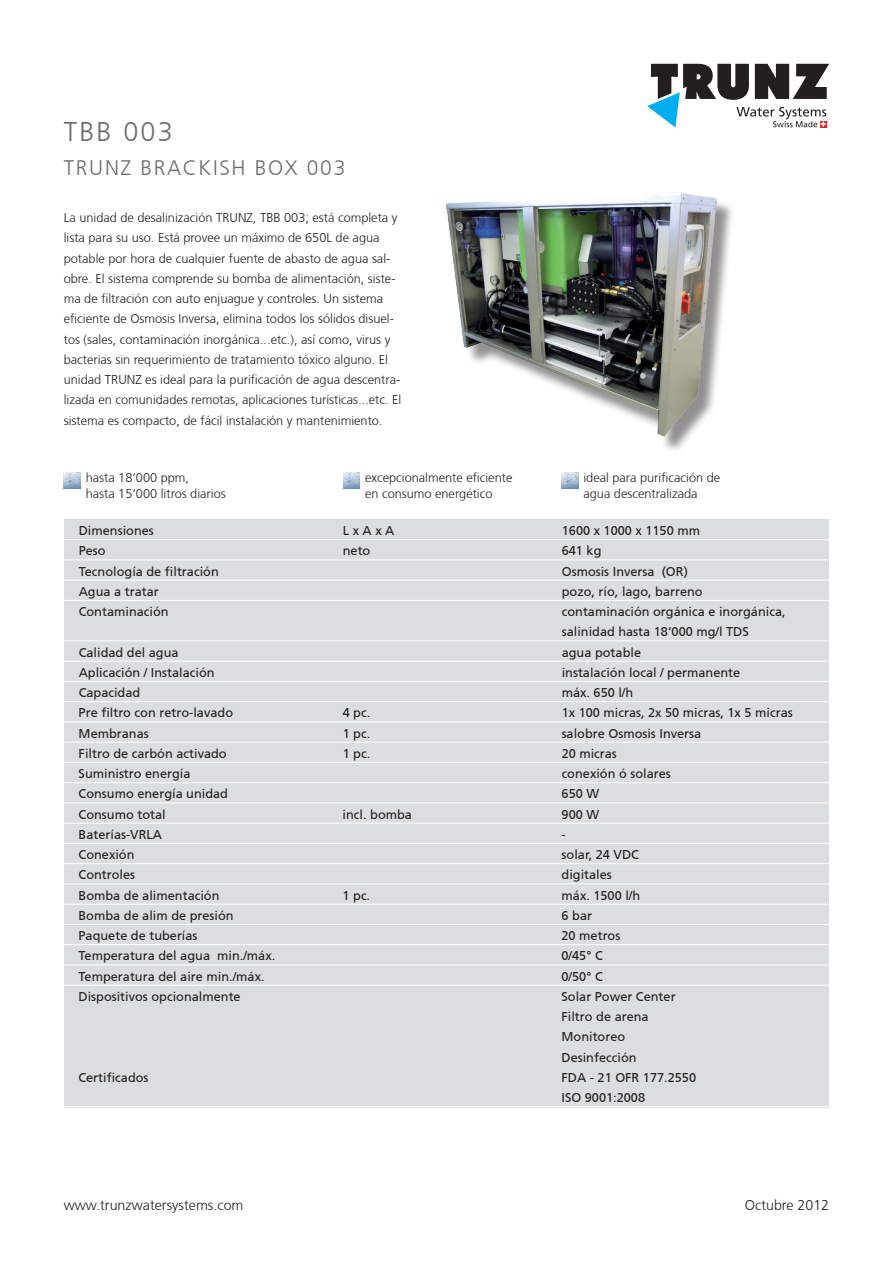
<style>
.page{position:relative;width:893px;height:1263px;background:#fff}
.page>*{position:absolute;margin:0;border:0;box-sizing:border-box;transform-origin:0 0}
.t1{font:300 27px "Frutiger CE";letter-spacing:.08em;color:#6c6d70}
.t2{font:300 21px "Frutiger CE";letter-spacing:.08em;color:#6c6d70}
.t3{font:300 14.25px "Frutiger CE";color:#231f20}
.t4{font:12.75px/20.2px "Frutiger CE";color:#231f20}
.t5{font:300 12.75px/20.2px "Frutiger CE";color:#231f20}
</style>
<div class="page">
<svg style="left:647px;top:64px;width:182px;height:63px"></svg>
<img style="left:445px;top:192px;width:287px;height:258px">
<div style="left:64px;top:519px;width:764px;height:588px;background:#dcdddf"></div>
<hr style="left:64px;top:539px;width:765px;height:1px;background:#fff">
<hr style="left:64px;top:559px;width:765px;height:1px;background:#fff">
<hr style="left:64px;top:580px;width:765px;height:1px;background:#fff">
<hr style="left:64px;top:600px;width:765px;height:1px;background:#fff">
<hr style="left:64px;top:640px;width:765px;height:1px;background:#fff">
<hr style="left:64px;top:661px;width:765px;height:1px;background:#fff">
<hr style="left:64px;top:681px;width:765px;height:1px;background:#fff">
<hr style="left:64px;top:701px;width:765px;height:1px;background:#fff">
<hr style="left:64px;top:721px;width:765px;height:1px;background:#fff">
<hr style="left:64px;top:742px;width:765px;height:1px;background:#fff">
<hr style="left:64px;top:762px;width:765px;height:1px;background:#fff">
<hr style="left:64px;top:782px;width:765px;height:1px;background:#fff">
<hr style="left:64px;top:802px;width:765px;height:1px;background:#fff">
<hr style="left:64px;top:823px;width:765px;height:1px;background:#fff">
<hr style="left:64px;top:843px;width:765px;height:1px;background:#fff">
<hr style="left:64px;top:863px;width:765px;height:1px;background:#fff">
<hr style="left:64px;top:883px;width:765px;height:1px;background:#fff">
<hr style="left:64px;top:904px;width:765px;height:1px;background:#fff">
<hr style="left:64px;top:924px;width:765px;height:1px;background:#fff">
<hr style="left:64px;top:944px;width:765px;height:1px;background:#fff">
<hr style="left:64px;top:964px;width:765px;height:1px;background:#fff">
<hr style="left:64px;top:985px;width:765px;height:1px;background:#fff">
<hr style="left:64px;top:1106px;width:765px;height:1px;background:#fff">
<img style="left:64px;top:472px;width:16px;height:17px">
<img style="left:343px;top:472px;width:17px;height:17px">
<img style="left:562px;top:472px;width:16px;height:17px">
<h1 class="t1" style="left:64px;top:116px;width:111px">TBB 003</h1>
<h2 class="t2" style="left:64px;top:156px;width:283px">Trunz Brackish Box 003</h2>
<p class="t5" style="left:64px;top:207px;width:167px">La unidad de desalinización TRUNZ</p>
<p class="t5" style="left:64px;top:207px;width:335px;text-indent:189px">, TBB 003; está completa y lista para su uso. Está provee un máximo de 650L de agua potable por hora de cualquier fuente de abasto de agua sal&shy;obre. El sistema comprende su bomba de alimentación, siste&shy;ma de filtración con auto enjuague y controles. U n sistema eficiente de Osmosis Inversa, elimina todos los sólidos disuel&shy;tos (sales, contaminación inorgánica...etc.), así como, virus y bacterias sin requerimiento de tratamiento tóxico alguno. El unidad TRUNZ</p>
<p class="t5" style="left:64px;top:369px;width:339px;text-align:justify;text-indent:81px">es ideal para la purificación de agua descentra&shy;lizada en comunidades remotas, aplicaciones turísticas...etc. El sistema es compacto, de fácil instalación y mantenimiento.</p>
<p class="t5" style="left:86px;top:469px;width:142px;line-height:16.5px">hasta 18‘000 ppm,<br>hasta 15‘000 litros diarios</p>
<p class="t5" style="left:365px;top:469px;width:149px;line-height:16.5px">excepcionalmente eficiente en consumo energético</p>
<p class="t5" style="left:583px;top:469px;width:138px;line-height:16.5px">ideal para purificación de agua descentralizada</p>
<p class="t4" style="left:79px;top:520px;width:77px">Dimensiones</p>
<p class="t4" style="left:343px;top:520px;width:53px">LxAxA</p>
<p class="t4" style="left:562px;top:520px;width:140px">1600 x 1000 x 1150 mm</p>
<p class="t4" style="left:79px;top:541px;width:28px">Peso</p>
<p class="t4" style="left:343px;top:541px;width:29px">neto</p>
<p class="t4" style="left:562px;top:541px;width:41px">641 kg</p>
<p class="t4" style="left:79px;top:561px;width:142px">Tecnología de filtración</p>
<p class="t4" style="left:562px;top:561px;width:128px">Osmosis Inversa (OR)</p>
<p class="t4" style="left:79px;top:581px;width:82px">Agua a tratar</p>
<p class="t4" style="left:562px;top:581px;width:142px">pozo, río, lago, barreno</p>
<p class="t4" style="left:79px;top:601px;width:91px">Contaminación</p>
<p class="t4" style="left:562px;top:601px;width:225px">contaminación orgánica e inorgánica, salinidad hasta 18‘000 mg/l TDS</p>
<p class="t4" style="left:79px;top:642px;width:101px">Calidad del agua</p>
<p class="t4" style="left:562px;top:642px;width:81px">agua potable</p>
<p class="t4" style="left:79px;top:662px;width:138px">Aplicación / Instalación</p>
<p class="t4" style="left:562px;top:662px;width:180px">instalación local / permanente</p>
<p class="t4" style="left:79px;top:682px;width:63px">Capacidad</p>
<p class="t4" style="left:562px;top:682px;width:73px">máx. 650 l/h</p>
<p class="t4" style="left:79px;top:703px;width:156px">Pre filtro con retro-lavado</p>
<p class="t4" style="left:343px;top:703px;width:29px">4 pc.</p>
<p class="t4" style="left:562px;top:703px;width:233px">1x 100 micras, 2x 50 micras, 1x 5 micras</p>
<p class="t4" style="left:79px;top:723px;width:72px">Membranas</p>
<p class="t4" style="left:343px;top:723px;width:29px">1 pc.</p>
<p class="t4" style="left:562px;top:723px;width:141px">salobre Osmosis Inversa</p>
<p class="t4" style="left:79px;top:743px;width:150px">Filtro de carbón activado</p>
<p class="t4" style="left:343px;top:743px;width:29px">1 pc.</p>
<p class="t4" style="left:562px;top:743px;width:57px">20 micras</p>
<p class="t4" style="left:79px;top:763px;width:113px">Suministro energía</p>
<p class="t4" style="left:562px;top:763px;width:111px">conexión ó solares</p>
<p class="t4" style="left:79px;top:784px;width:151px">Consumo energía unidad</p>
<p class="t4" style="left:562px;top:784px;width:39px">650 W</p>
<p class="t4" style="left:79px;top:804px;width:89px">Consumo total</p>
<p class="t4" style="left:343px;top:804px;width:71px">incl. bomba</p>
<p class="t4" style="left:562px;top:804px;width:39px">900 W</p>
<p class="t4" style="left:79px;top:824px;width:85px">Baterías-VRLA</p>
<p class="t4" style="left:562px;top:824px;width:6px">-</p>
<p class="t4" style="left:79px;top:844px;width:57px">Conexión</p>
<p class="t4" style="left:562px;top:844px;width:79px">solar, 24 VDC</p>
<p class="t4" style="left:79px;top:865px;width:58px">Controles</p>
<p class="t4" style="left:562px;top:865px;width:52px">digitales</p>
<p class="t4" style="left:79px;top:885px;width:142px">Bomba de alimentación</p>
<p class="t4" style="left:343px;top:885px;width:29px">1 pc.</p>
<p class="t4" style="left:562px;top:885px;width:80px">máx. 1500 l/h</p>
<p class="t4" style="left:79px;top:905px;width:157px">Bomba de alim de presión</p>
<p class="t4" style="left:562px;top:905px;width:32px">6 bar</p>
<p class="t4" style="left:79px;top:925px;width:121px">Paquete de tuberías</p>
<p class="t4" style="left:562px;top:925px;width:60px">20 metros</p>
<p class="t4" style="left:79px;top:946px;width:198px">Temperatura del agua min./máx.</p>
<p class="t4" style="left:562px;top:946px;width:43px">0/45° C</p>
<p class="t4" style="left:79px;top:966px;width:188px">Temperatura del aire min./máx.</p>
<p class="t4" style="left:562px;top:966px;width:43px">0/50° C</p>
<p class="t4" style="left:78px;top:986px;width:164px">Dispositivos opcionalmente</p>
<p class="t4" style="left:561px;top:986px;width:116px">Solar Power Center<br>Filtro de arena<br>Monitoreo<br>Desinfección</p>
<p class="t4" style="left:78px;top:1067px;width:72px">Certificados</p>
<p class="t4" style="left:561px;top:1067px;width:136px">FDA - 21 OFR 177.2550<br>ISO 9001:2008</p>
<p class="t3" style="left:64px;top:1196px;width:181px">www.trunzwatersystems.com</p>
<p class="t3" style="left:745px;top:1196px;width:86px">Octubre 2012</p>
</div>
